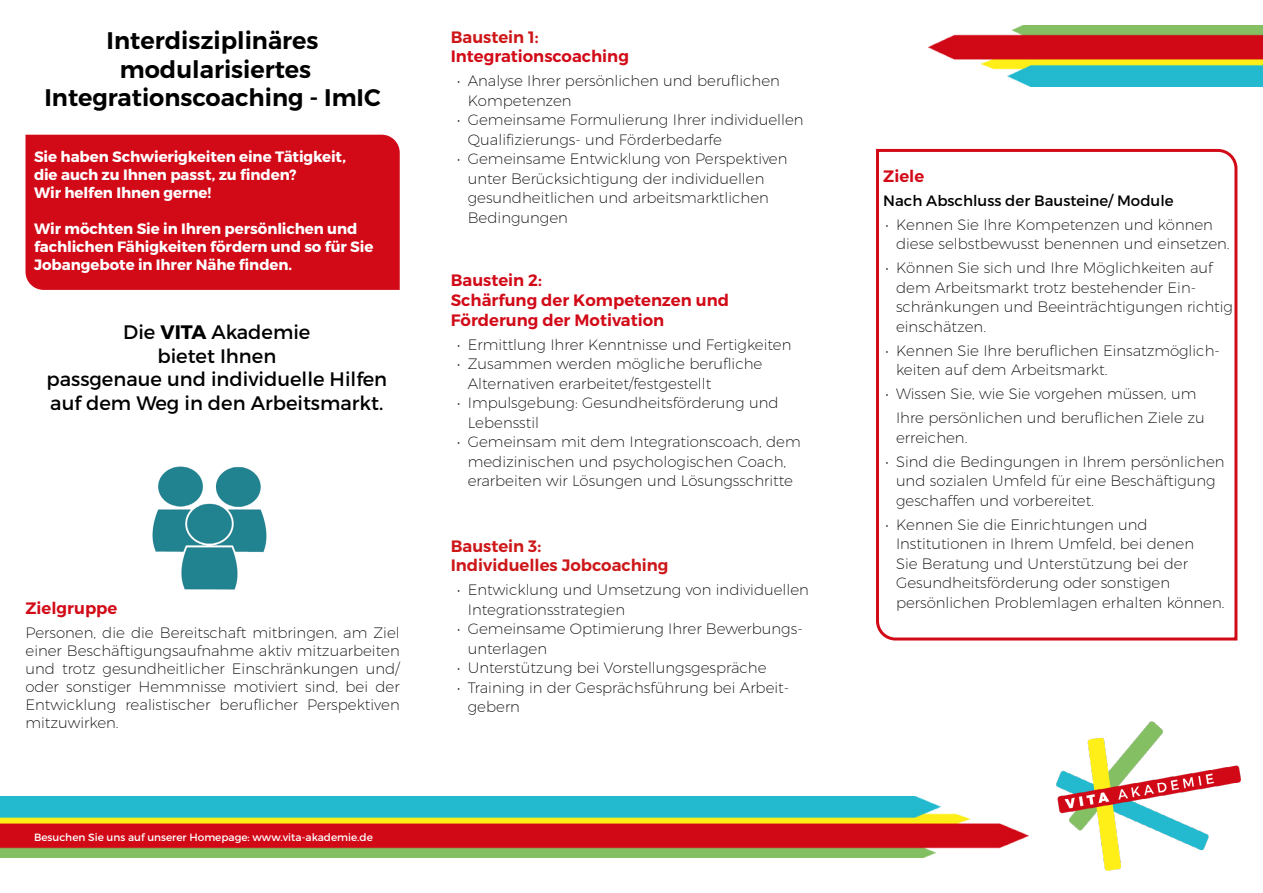
<style>
.page{position:relative;width:1263px;height:893px;background:#fff}
.page>*{position:absolute;margin:0;border:0;box-sizing:border-box;transform-origin:0 0}
.t1{font:600 24px/28.8px "Montserrat";color:#000;text-align:center}
.t2{font:19.5px/23.4px "Montserrat";color:#000;text-align:center}
.t3{font:600 16.5px/19.8px "Montserrat";color:#d20a18}
.t4{font:600 16.5px/19.8px "Montserrat";color:#cd1719}
.t5{font:200 15px/19.5px "Montserrat";color:#000}
.t6{font:700 15px/18px "Montserrat";letter-spacing:-.005em;color:#fff}
.t7{font:15px "Montserrat";color:#000}
.t8{font:10.5px "Montserrat";color:#fff}
.s1{font-weight:700}
</style>
<div class="page">
<img style="left:0;top:796px;width:1001px;height:62px">
<div style="left:26px;top:135px;width:374px;height:155px;background:#d20a18"></div>
<svg style="left:876px;top:148px;width:362px;height:493px"></svg>
<img style="left:1001px;top:721px;width:240px;height:150px">
<img style="left:928px;top:26px;width:335px;height:61px">
<img style="left:152px;top:466px;width:115px;height:124px">
<h1 class="t1" style="left:44px;top:26px;width:338px">Interdisziplinäres modularisiertes<br>Integrationscoaching - ImIC</h1>
<p class="t6" style="left:34px;top:148px;width:313px">Sie haben Schwierigkeiten eine Tätigkeit, die auch zu Ihnen passt, zu finden?<br>Wir helfen Ihnen gerne!</p>
<p class="t6" style="left:34px;top:220px;width:341px">Wir möchten Sie in Ihren persönlichen und fachlichen Fähigkeiten fördern und so für Sie<br>Jobangebote in Ihrer Nähe finden.</p>
<h2 class="t2" style="left:46px;top:321px;width:342px">Die <span class="s1">VITA</span> Akademie<br>bietet Ihnen<br>passgenaue und individuelle Hilfen auf dem Weg in den Arbeitsmarkt.</h2>
<p class="t3" style="left:26px;top:598px;width:93px">Zielgruppe</p>
<p class="t5" style="left:26px;top:623px;width:376px;line-height:18px;text-align:justify">Personen, die die Bereitschaft mitbringen, am Ziel einer Beschäftigungsaufnahme aktiv mitzuarbeiten und trotz gesundheitlicher Einschränkungen und/ oder sonstiger Hemmnisse motiviert sind, bei der Entwicklung realistischer beruflicher Perspektiven mitzuwirken.</p>
<p class="t8" style="left:34px;top:831px;width:340px">Besuchen Sie uns auf unserer Homepage: www.vita-akademie.de</p>
<p class="t4" style="left:451px;top:27px;width:90px">Baustein 1:</p>
<p class="t3" style="left:451px;top:47px;width:180px">Integrationscoaching</p>
<p class="t5" style="left:468px;top:71px;width:314px;text-indent:-11px">• Analyse Ihrer persönlichen und beruflichen<br>Kompetenzen</p>
<p class="t5" style="left:468px;top:110px;width:337px;text-indent:-11px">• Gemeinsame Formulierung Ihrer individuellen<br>Qualifizierungs- und Förderbedarfe</p>
<p class="t5" style="left:468px;top:149px;width:321px;text-indent:-11px">• Gemeinsame Entwicklung von Perspektiven unter Berücksichtigung der individuellen gesundheitlichen und arbeitsmarktlichen Bedingungen</p>
<p class="t3" style="left:451px;top:271px;width:280px">Baustein 2:<br>Schärfung der Kompetenzen und<br>Förderung der Motivation</p>
<p class="t5" style="left:457px;top:334px;width:336px">• Ermittlung Ihrer Kenntnisse und Fertigkeiten</p>
<p class="t5" style="left:468px;top:354px;width:296px;text-indent:-11px">• Zusammen werden mögliche berufliche<br>Alternativen erarbeitet/festgestellt</p>
<p class="t5" style="left:468px;top:393px;width:312px;text-indent:-11px">• Impulsgebung: Gesundheitsförderung und<br>Lebensstil</p>
<p class="t5" style="left:457px;top:432px;width:345px;text-align:center">• Gemeinsam mit dem Integrationscoach, dem medizinischen und psychologischen Coach, erarbeiten wir Lösungen und Lösungsschritte</p>
<p class="t4" style="left:451px;top:536px;width:219px">Baustein 3:<br>Individuelles Jobcoaching</p>
<p class="t5" style="left:468px;top:580px;width:343px;text-indent:-11px">• Entwicklung und Umsetzung von individuellen<br>Integrationsstrategien</p>
<p class="t5" style="left:468px;top:619px;width:336px;text-indent:-11px">• Gemeinsame Optimierung Ihrer Bewerbungs&shy;unterlagen</p>
<p class="t5" style="left:457px;top:658px;width:311px">• Unterstützung bei Vorstellungsgespräche</p>
<p class="t5" style="left:468px;top:677px;width:323px;text-indent:-11px">• Training in der Gesprächsführung bei Arbeit&shy;gebern</p>
<p class="t3" style="left:883px;top:166px;width:42px">Ziele</p>
<p class="t7" style="left:883px;top:191px;width:292px">Nach Abschluss der Bausteine/ Module</p>
<p class="t5" style="left:896px;top:214px;width:335px;text-indent:-11px">• Kennen Sie Ihre Kompetenzen und können diese selbstbewusst benennen und einsetzen.</p>
<p class="t5" style="left:896px;top:258px;width:338px;text-indent:-11px">• Können Sie sich und Ihre Möglichkeiten auf dem Arbeitsmarkt trotz bestehender Ein&shy;schränkungen und Beeinträchtigungen richtig einschätzen.</p>
<p class="t5" style="left:896px;top:340px;width:325px;text-indent:-11px">• Kennen Sie Ihre beruflichen Einsatzmöglich&shy;keiten auf dem Arbeitsmarkt.</p>
<p class="t5" style="left:896px;top:381px;width:310px;line-height:24px;text-indent:-11px">• Wissen Sie, wie Sie vorgehen müssen, um<br>Ihre persönlichen und beruflichen Ziele zu</p>
<p class="t5" style="left:896px;top:427px;width:73px">erreichen.</p>
<p class="t5" style="left:896px;top:451px;width:330px;text-indent:-11px">• Sind die Bedingungen in Ihrem persönlichen und sozialen Umfeld für eine Beschäftigung geschaffen und vorbereitet.</p>
<p class="t5" style="left:896px;top:514px;width:330px;text-indent:-11px">• Kennen Sie die Einrichtungen und Institutionen in Ihrem Umfeld, bei denen<br>Sie Beratung und Unterstützung bei der Gesundheitsförderung oder sonstigen persönlichen Problemlagen erhalten können.</p>
</div>
